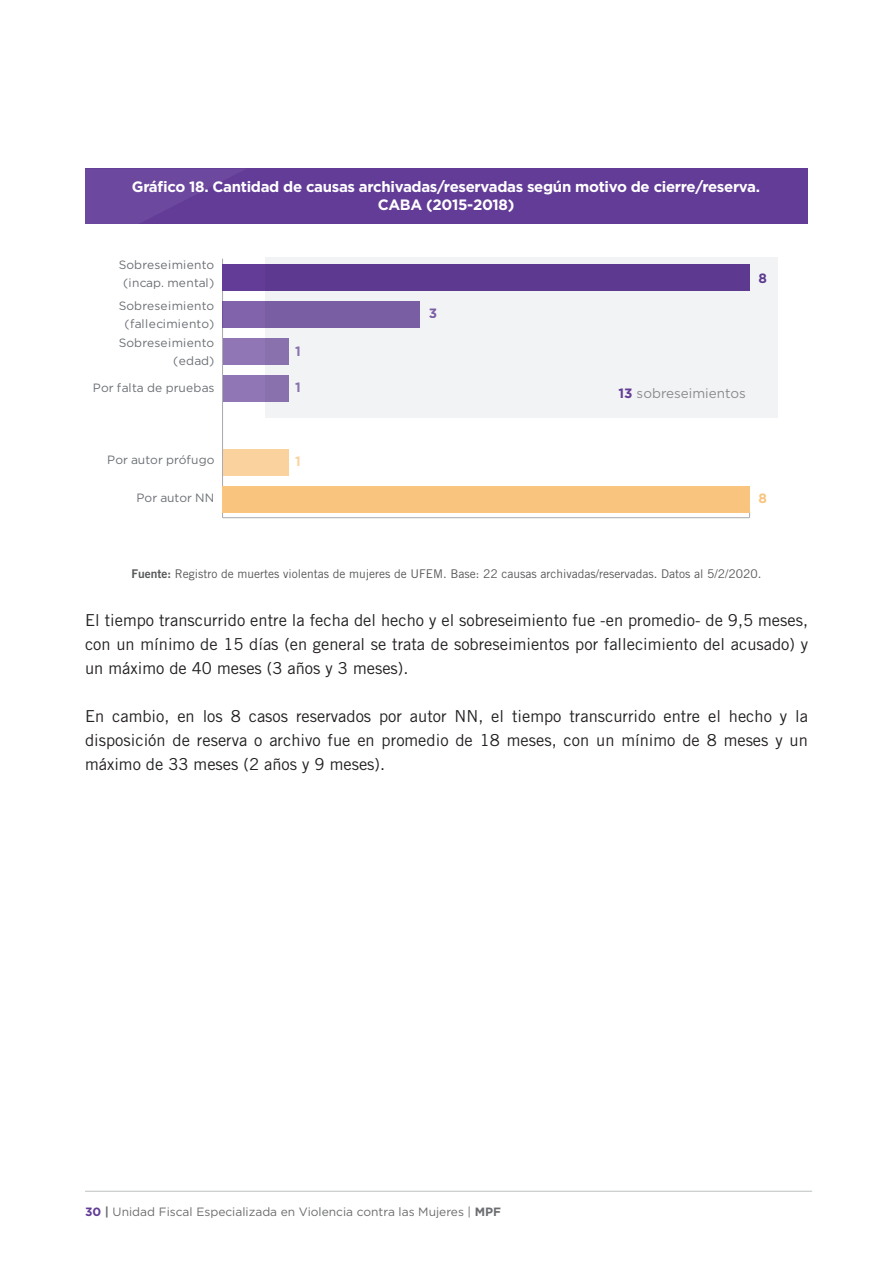
<style>
.page{position:relative;width:893px;height:1263px;background:#fff}
.page>*{position:absolute;margin:0;border:0;box-sizing:border-box;transform-origin:0 0}
.t1{font:16.5px/24px "Trade Gothic LT Std";color:#231f20;text-align:justify}
.t2{font:700 15px/18px "Gotham";letter-spacing:-.02em;color:#fff;text-align:center}
.t3{font:13.5px "Gotham";color:#8a8c8f}
.t4{font:700 13.5px "Gotham";color:#623c97}
.t5{font:700 13.5px "Gotham";color:#f9c47d}
.t6{font:12px/18px "Gotham";letter-spacing:.005em;color:#6b6f74;text-align:center}
.t7{font:12px "Trade Gothic LT Std";color:#57585a}
.t8{font:12px "Gotham";color:#6c6d70}
.s1{font-weight:700;color:#623c97}
.s2{font-family:"Trade Gothic LT Std Bd 2"}
.s3{font-weight:700}
</style>
<div class="page">
<hr style="left:85px;top:1191px;width:727px;height:1px;background:#bebfc2">
<div style="left:85px;top:168px;width:723px;height:56px;background:#623c97"></div>
<svg style="left:85px;top:169px;width:159px;height:55px"></svg>
<hr style="left:223px;top:517px;width:527px;height:1px;background:#a8a9ad">
<hr style="left:222px;top:259px;width:1px;height:259px;background:#a8a9ad">
<div style="left:223px;top:264px;width:527px;height:26px;background:#623c97"></div>
<div style="left:223px;top:301px;width:197px;height:26px;background:#8163ab"></div>
<div style="left:223px;top:338px;width:65px;height:26px;background:#9176b6"></div>
<div style="left:223px;top:375px;width:65px;height:26px;background:#9176b6"></div>
<div style="left:223px;top:449px;width:65px;height:26px;background:#fad29d"></div>
<div style="left:223px;top:486px;width:527px;height:26px;background:#f9c47d"></div>
<svg style="left:265px;top:257px;width:512px;height:160px;fill:#f2f3f4"></svg>
<p class="t2" style="left:132px;top:177px;width:630px">Gráfico 18. Cantidad de causas archivadas/reservadas según motivo de cierre/reserva.<br>CABA (2015-2018)</p>
<p class="t6" style="left:119px;top:256px;width:97px">Sobreseimiento (incap. mental)</p>
<p class="t6" style="left:119px;top:296px;width:97px">Sobreseimiento (fallecimiento)</p>
<p class="t6" style="left:119px;top:334px;width:97px;text-align:right">Sobreseimiento (edad)</p>
<p class="t6" style="left:93px;top:379px;width:123px">Por falta de pruebas</p>
<p class="t6" style="left:107px;top:451px;width:109px">Por autor prófugo</p>
<p class="t6" style="left:136px;top:488px;width:80px">Por autor NN</p>
<p class="t4" style="left:295px;top:342px;width:7px">1</p>
<p class="t4" style="left:295px;top:379px;width:7px">1</p>
<p class="t5" style="left:295px;top:453px;width:7px">1</p>
<p class="t4" style="left:429px;top:304px;width:10px">3</p>
<p class="t4" style="left:758px;top:269px;width:10px">8</p>
<p class="t3" style="left:618px;top:385px;width:129px"><span class="s1">13</span> sobreseimientos</p>
<p class="t5" style="left:758px;top:489px;width:10px">8</p>
<p class="t7" style="left:132px;top:567px;width:631px"><span class="s2">Fuente:</span> Registro de muertes violentas de mujeres de UFEM. Base: 22 causas archivadas/reservadas. Datos al 5/2/2020.</p>
<p class="t1" style="left:85px;top:608px;width:724px">El tiempo transcurrido entre la fecha del hecho y el sobreseimiento fue -en promedio- de 9,5 meses, con un mínimo de 15 días (en general se trata de sobreseimientos por fallecimiento del acusado) y un máximo de 40 meses (3 años y 3 meses).</p>
<p class="t1" style="left:85px;top:704px;width:724px">En cambio, en los 8 casos reservados por autor NN, el tiempo transcurrido entre el hecho y la disposición de reserva o archivo fue en promedio de 18 meses, con un mínimo de 8 meses y un máximo de 33 meses (2 años y 9 meses).</p>
<p class="t8" style="left:85px;top:1204px;width:418px"><span class="s1">30</span> <span class="s3">|</span> Unidad Fiscal Especializada en Violencia contra las Mujeres | <span class="s3">MPF</span></p>
</div>
